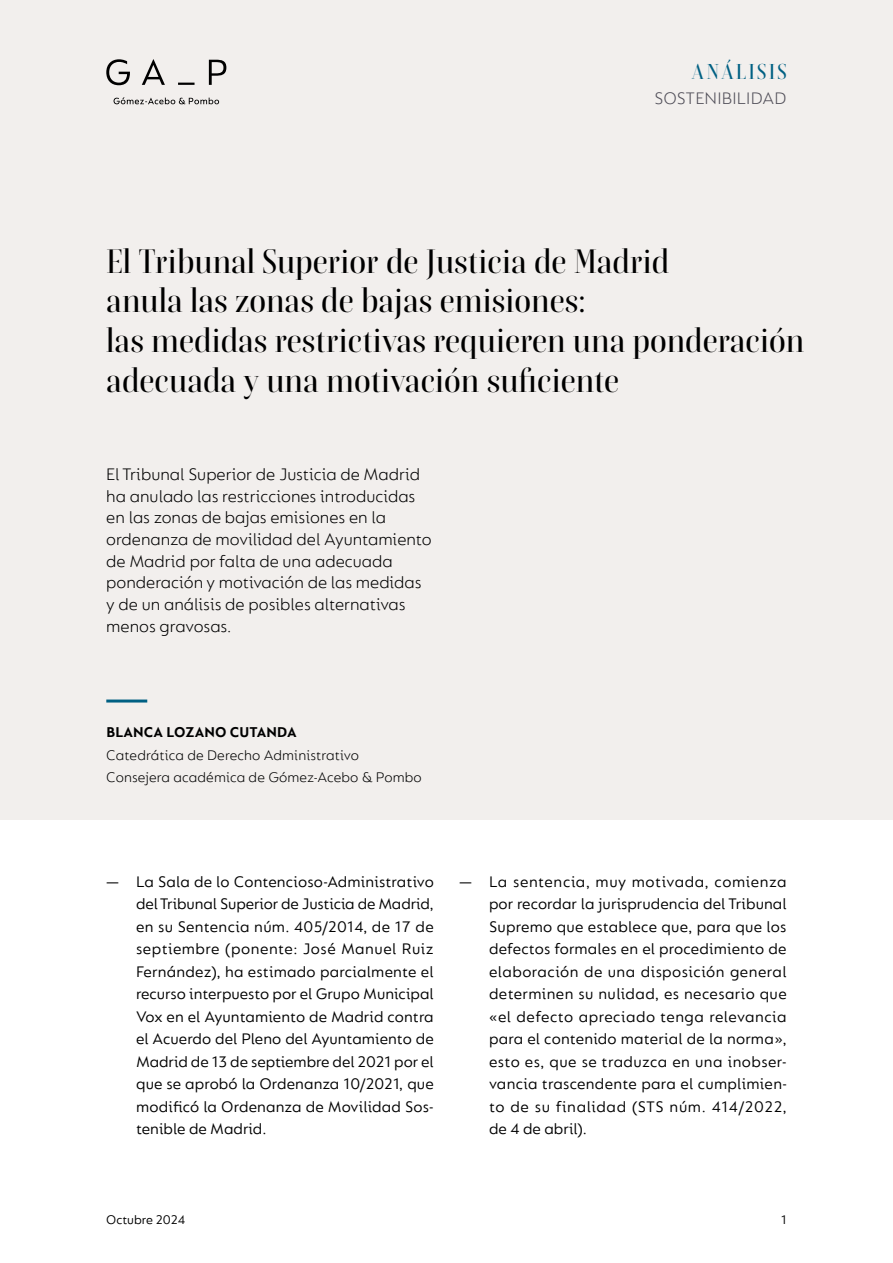
<style>
.page{position:relative;width:893px;height:1263px;background:#fff}
.page>*{position:absolute;margin:0;border:0;box-sizing:border-box;transform-origin:0 0}
.t1{font:500 33px/39.6px "Boska";color:#000}
.t2{font:500 21px "Boska";letter-spacing:.1em;color:#006083}
.t3{font:300 18px/21.6px "FS Lucas";color:#000}
.t4{font:300 18px "FS Lucas";letter-spacing:.01em;color:#504e58}
.t5{font:16.5px/22.5px "FS Lucas";letter-spacing:.01em;color:#000;text-align:justify}
.t6{font:300 15px/22.5px "FS Lucas";letter-spacing:.01em;color:#000}
.t7{font:700 15px "FS Lucas";letter-spacing:.01em;color:#000}
.t8{font:13.5px "FS Lucas";color:#000}
</style>
<div class="page">
<div style="left:0;top:0;width:893px;height:819px;background:#f2efed"></div>
<hr style="left:106px;top:699px;width:41px;height:3px;background:#006083">
<svg style="left:106px;top:59px;width:120px;height:45px"></svg>
<p class="t2" style="left:692px;top:59px;width:97px">ANÁLISIS</p>
<p class="t4" style="left:654px;top:88px;width:134px">SOSTENIBILIDAD</p>
<h1 class="t1" style="left:106px;top:241px;width:699px">El Tribunal Superior de Justicia de Madrid<br>anula las zonas de bajas emisiones:<br>las medidas restrictivas requieren una ponderación adecuada y una motivación suficiente</h1>
<p class="t3" style="left:106px;top:463px;width:327px">El Tribunal Superior de Justicia de Madrid ha anulado las restricciones introducidas en las zonas de bajas emisiones en la ordenanza de movilidad del Ayuntamiento de Madrid por falta de una adecuada ponderación y motivación de las medidas y de un análisis de posibles alternativas menos gravosas.</p>
<p class="t7" style="left:106px;top:724px;width:192px">BLANCA LOZANO CUTANDA</p>
<p class="t6" style="left:106px;top:743px;width:317px">Catedrática de Derecho Administrativo<br>Consejera académica de Gómez-Acebo &amp; Pombo</p>
<p class="t5" style="left:136px;top:870px;width:299px;text-indent:-30px">— La Sala de lo Contencioso-Administrativo del Tribunal Superior de Justicia de Madrid, en su Sentencia núm. 405/2014, de 17 de septiembre (ponente: José Manuel Ruiz Fernández), ha estimado parcialmente el recurso interpuesto por el Grupo Municipal Vox en el Ayuntamiento de Madrid contra el Acuerdo del Pleno del Ayuntamiento de Madrid de 13 de septiembre del 2021 por el que se aprobó la Ordenanza 10/2021, que modificó la Ordenanza de Movilidad Sos&shy;tenible de Madrid.</p>
<p class="t5" style="left:489px;top:870px;width:299px;text-indent:-30px">— La sentencia, muy motivada, comienza por recordar la jurisprudencia del Tribunal Supremo que establece que, para que los defectos formales en el procedimiento de elaboración de una disposición general determinen su nulidad, es necesario que «el defecto apreciado tenga relevancia para el contenido material de la norma», esto es, que se traduzca en una inobser&shy;vancia trascendente para el cumplimien&shy;to de su finalidad (STS núm. 414/2022, de 4 de abril).</p>
<p class="t8" style="left:106px;top:1212px;width:80px">Octubre 2024</p>
<p class="t8" style="left:781px;top:1212px;width:7px">1</p>
</div>
